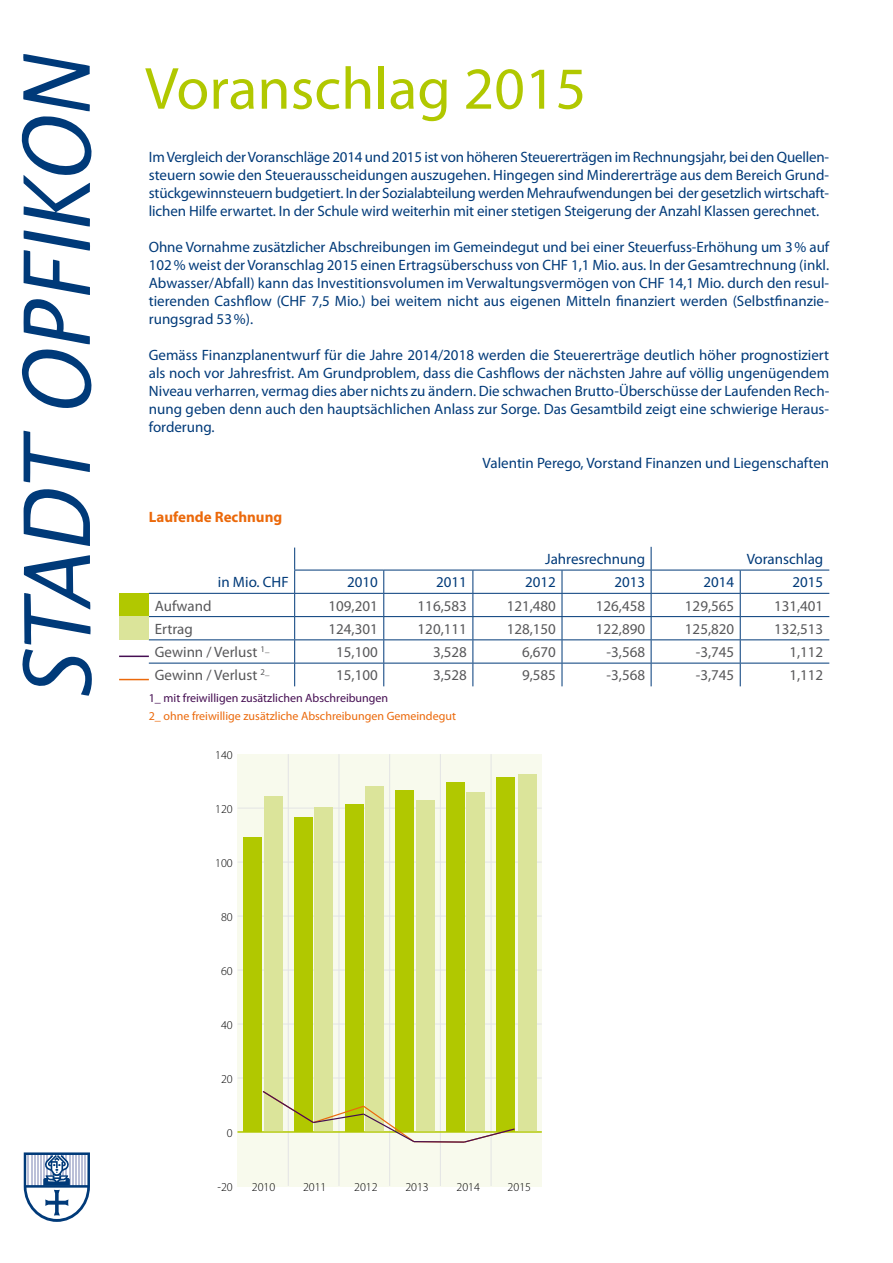
<style>
.page{position:relative;width:893px;height:1263px;background:#fff}
.page>*{position:absolute;margin:0;border:0;box-sizing:border-box;transform-origin:0 0}
.t1{font:59.85px "Myriad Pro";color:#b1c800}
.t2{font:15px/18px "Myriad Pro";color:#003a79;text-align:justify}
.t3{font:15px "Myriad Pro";color:#58585a}
.t4{font:700 15px "Myriad Pro";color:#eb690b}
.t5{font:12px "Myriad Pro";color:#eb690b}
.t6{font:300 12px "Myriad Pro";color:#000}
.t7{font:12px "Myriad Pro";color:#450e52}
</style>
<div class="page">
<svg style="left:21px;top:54px;width:71px;height:354px"></svg>
<svg style="left:23px;top:431px;width:67px;height:115px"></svg>
<svg style="left:22px;top:555px;width:70px;height:141px"></svg>
<svg style="left:24px;top:1152px;width:66px;height:70px"></svg>
<svg style="left:149px;top:594px;width:680px;height:92px"></svg>
<hr style="left:294px;top:570px;width:90px;height:1px;background:#003a79">
<hr style="left:384px;top:570px;width:89px;height:1px;background:#003a79">
<hr style="left:473px;top:570px;width:89px;height:1px;background:#003a79">
<hr style="left:562px;top:570px;width:89px;height:1px;background:#003a79">
<hr style="left:651px;top:570px;width:89px;height:1px;background:#003a79">
<hr style="left:740px;top:570px;width:89px;height:1px;background:#003a79">
<hr style="left:149px;top:593px;width:146px;height:1px;background:#003a79">
<hr style="left:295px;top:593px;width:89px;height:1px;background:#003a79">
<hr style="left:384px;top:593px;width:89px;height:1px;background:#003a79">
<hr style="left:473px;top:593px;width:89px;height:1px;background:#003a79">
<hr style="left:562px;top:593px;width:89px;height:1px;background:#003a79">
<hr style="left:651px;top:593px;width:89px;height:1px;background:#003a79">
<hr style="left:740px;top:593px;width:89px;height:1px;background:#003a79">
<hr style="left:149px;top:616px;width:146px;height:1px;background:#003a79">
<hr style="left:295px;top:616px;width:89px;height:1px;background:#003a79">
<hr style="left:384px;top:616px;width:89px;height:1px;background:#003a79">
<hr style="left:473px;top:616px;width:89px;height:1px;background:#003a79">
<hr style="left:562px;top:616px;width:89px;height:1px;background:#003a79">
<hr style="left:651px;top:616px;width:89px;height:1px;background:#003a79">
<hr style="left:740px;top:616px;width:89px;height:1px;background:#003a79">
<hr style="left:149px;top:639px;width:146px;height:1px;background:#003a79">
<hr style="left:295px;top:639px;width:89px;height:1px;background:#003a79">
<hr style="left:384px;top:639px;width:89px;height:1px;background:#003a79">
<hr style="left:473px;top:639px;width:89px;height:1px;background:#003a79">
<hr style="left:562px;top:639px;width:89px;height:1px;background:#003a79">
<hr style="left:651px;top:639px;width:89px;height:1px;background:#003a79">
<hr style="left:740px;top:639px;width:89px;height:1px;background:#003a79">
<hr style="left:149px;top:663px;width:146px;height:1px;background:#003a79">
<hr style="left:295px;top:663px;width:89px;height:1px;background:#003a79">
<svg style="left:294px;top:548px;width:1px;height:138px"></svg>
<hr style="left:384px;top:663px;width:89px;height:1px;background:#003a79">
<svg style="left:383px;top:570px;width:1px;height:116px"></svg>
<hr style="left:473px;top:663px;width:89px;height:1px;background:#003a79">
<svg style="left:472px;top:570px;width:1px;height:116px"></svg>
<hr style="left:562px;top:663px;width:89px;height:1px;background:#003a79">
<svg style="left:562px;top:570px;width:1px;height:116px"></svg>
<hr style="left:651px;top:663px;width:89px;height:1px;background:#003a79">
<svg style="left:651px;top:547px;width:1px;height:139px"></svg>
<hr style="left:740px;top:663px;width:89px;height:1px;background:#003a79">
<svg style="left:740px;top:570px;width:1px;height:116px"></svg>
<div style="left:238px;top:754px;width:304px;height:433px;background:#f8faed"></div>
<hr style="left:288px;top:754px;width:1px;height:432px;background:#e3e4e4">
<hr style="left:339px;top:754px;width:1px;height:432px;background:#e3e4e4">
<hr style="left:389px;top:754px;width:1px;height:432px;background:#e3e4e4">
<hr style="left:440px;top:754px;width:1px;height:432px;background:#e3e4e4">
<hr style="left:491px;top:754px;width:1px;height:432px;background:#e3e4e4">
<hr style="left:238px;top:1078px;width:304px;height:1px;background:#e3e4e4">
<hr style="left:238px;top:1024px;width:304px;height:1px;background:#e3e4e4">
<hr style="left:238px;top:970px;width:304px;height:1px;background:#e3e4e4">
<hr style="left:238px;top:916px;width:304px;height:1px;background:#e3e4e4">
<hr style="left:238px;top:862px;width:304px;height:1px;background:#e3e4e4">
<hr style="left:238px;top:808px;width:304px;height:1px;background:#e3e4e4">
<div style="left:264px;top:796px;width:18px;height:336px;background:#dbe49a"></div>
<div style="left:315px;top:808px;width:18px;height:324px;background:#dbe49a"></div>
<div style="left:365px;top:786px;width:19px;height:346px;background:#dbe49a"></div>
<div style="left:416px;top:800px;width:18px;height:332px;background:#dbe49a"></div>
<div style="left:467px;top:792px;width:18px;height:340px;background:#dbe49a"></div>
<div style="left:518px;top:774px;width:18px;height:358px;background:#dbe49a"></div>
<div style="left:244px;top:837px;width:18px;height:295px;background:#b1c800"></div>
<div style="left:294px;top:817px;width:19px;height:315px;background:#b1c800"></div>
<div style="left:345px;top:804px;width:18px;height:328px;background:#b1c800"></div>
<div style="left:396px;top:791px;width:18px;height:341px;background:#b1c800"></div>
<div style="left:446px;top:782px;width:19px;height:350px;background:#b1c800"></div>
<div style="left:496px;top:777px;width:19px;height:355px;background:#b1c800"></div>
<hr style="left:238px;top:1132px;width:304px;height:1px;background:#b1c800">
<svg style="left:261px;top:1090px;width:255px;height:53px"></svg>
<div style="left:119px;top:593px;width:30px;height:24px;background:#b1c800"></div>
<div style="left:119px;top:617px;width:30px;height:23px;background:#dbe49a"></div>
<hr style="left:119px;top:679px;width:30px;height:1px;background:#eb690b">
<hr style="left:119px;top:655px;width:30px;height:2px;background:#450e52">
<h1 class="t1" style="left:145px;top:52px;width:443px">Voranschlag 2015</h1>
<p class="t2" style="left:149px;top:148px;width:682px">Im Vergleich der Voranschläge 2014 und 2015 ist von höheren Steuererträgen im Rechnungsjahr, bei den Quellen&shy;steuern sowie den Steuerausscheidungen auszugehen. Hingegen sind Mindererträge aus dem Bereich Grund&shy;stückgewinnsteuern budgetiert. In der Sozialabteilung werden Mehraufwendungen bei der gesetzlich wirtschaft&shy;lichen Hilfe erwartet. In der Schule wird weiterhin mit einer stetigen Steigerung der Anzahl Klassen gerechnet.</p>
<p class="t2" style="left:149px;top:238px;width:682px">Ohne Vornahme zusätzlicher Abschreibungen im Gemeindegut und bei einer Steuerfuss-Erhöhung um 3% auf 102% weist der Voranschlag 2015 einen Ertragsüberschuss von CHF 1,1 Mio. aus. In der Gesamtrechnung (inkl.<br>Abwasser/Abfall) kann das Investitionsvolumen im Verwaltungsvermögen von CHF 14,1 Mio. durch den resul&shy;tierenden Cashflow (CHF 7,5 Mio.) bei weitem nicht aus eigenen Mitteln finanziert werden (Selbstfinanzie&shy;rungsgrad 53%).</p>
<p class="t2" style="left:149px;top:346px;width:682px">Gemäss Finanzplanentwurf für die Jahre 2014/2018 werden die Steuererträge deutlich höher prognostiziert als noch vor Jahresfrist. Am Grundproblem, dass die Cashflows der nächsten Jahre auf völlig ungenügendem Niveau verharren, vermag dies aber nichts zu ändern. Die schwachen Brutto-Überschüsse der Laufenden Rech&shy;nung geben denn auch den hauptsächlichen Anlass zur Sorge. Das Gesamtbild zeigt eine schwierige Heraus&shy;forderung.</p>
<p class="t2" style="left:483px;top:454px;width:348px">Valentin Perego, Vorstand Finanzen und Liegenschaften</p>
<p class="t4" style="left:149px;top:507px;width:135px">Laufende Rechnung</p>
<p class="t2" style="left:545px;top:550px;width:101px">Jahresrechnung</p>
<p class="t2" style="left:747px;top:550px;width:78px">Voranschlag</p>
<p class="t2" style="left:218px;top:573px;width:72px">in Mio. CHF</p>
<p class="t2" style="left:347px;top:573px;width:32px">2010</p>
<p class="t2" style="left:436px;top:573px;width:32px">2011</p>
<p class="t2" style="left:525px;top:573px;width:32px">2012</p>
<p class="t2" style="left:614px;top:573px;width:32px">2013</p>
<p class="t2" style="left:703px;top:573px;width:32px">2014</p>
<p class="t2" style="left:792px;top:573px;width:32px">2015</p>
<p class="t3" style="left:155px;top:596px;width:58px">Aufwand</p>
<p class="t3" style="left:328px;top:596px;width:51px">109,201</p>
<p class="t3" style="left:418px;top:596px;width:51px">116,583</p>
<p class="t3" style="left:507px;top:596px;width:51px">121,480</p>
<p class="t3" style="left:596px;top:596px;width:51px">126,458</p>
<p class="t3" style="left:685px;top:596px;width:51px">129,565</p>
<p class="t3" style="left:774px;top:596px;width:51px">131,401</p>
<p class="t3" style="left:155px;top:620px;width:40px">Ertrag</p>
<p class="t3" style="left:328px;top:620px;width:51px">124,301</p>
<p class="t3" style="left:418px;top:620px;width:51px">120,111</p>
<p class="t3" style="left:507px;top:620px;width:51px">128,150</p>
<p class="t3" style="left:596px;top:620px;width:51px">122,890</p>
<p class="t3" style="left:685px;top:620px;width:51px">125,820</p>
<p class="t3" style="left:774px;top:620px;width:51px">132,513</p>
<p class="t3" style="left:155px;top:643px;width:116px">Gewinn / Verlust <sup>1_</sup></p>
<p class="t3" style="left:336px;top:643px;width:43px">15,100</p>
<p class="t3" style="left:433px;top:643px;width:35px">3,528</p>
<p class="t3" style="left:522px;top:643px;width:35px">6,670</p>
<p class="t3" style="left:607px;top:643px;width:40px">-3,568</p>
<p class="t3" style="left:696px;top:643px;width:40px">-3,745</p>
<p class="t3" style="left:789px;top:643px;width:35px">1,112</p>
<p class="t3" style="left:155px;top:666px;width:116px">Gewinn / Verlust <sup>2_</sup></p>
<p class="t3" style="left:336px;top:666px;width:43px">15,100</p>
<p class="t3" style="left:433px;top:666px;width:35px">3,528</p>
<p class="t3" style="left:522px;top:666px;width:35px">9,585</p>
<p class="t3" style="left:607px;top:666px;width:40px">-3,568</p>
<p class="t3" style="left:696px;top:666px;width:40px">-3,745</p>
<p class="t3" style="left:789px;top:666px;width:35px">1,112</p>
<p class="t7" style="left:149px;top:691px;width:241px">1_ mit freiwilligen zusätzlichen Abschreibungen</p>
<p class="t5" style="left:149px;top:709px;width:309px">2_ ohne freiwillige zusätzliche Abschreibungen Gemeindegut</p>
<p class="t6" style="left:215px;top:748px;width:19px">140</p>
<p class="t6" style="left:215px;top:802px;width:19px">120</p>
<p class="t6" style="left:215px;top:856px;width:19px">100</p>
<p class="t6" style="left:221px;top:910px;width:13px">80</p>
<p class="t6" style="left:221px;top:964px;width:13px">60</p>
<p class="t6" style="left:221px;top:1018px;width:13px">40</p>
<p class="t6" style="left:221px;top:1072px;width:13px">20</p>
<p class="t6" style="left:227px;top:1126px;width:7px">0</p>
<p class="t6" style="left:217px;top:1180px;width:17px">-20</p>
<p class="t6" style="left:252px;top:1180px;width:25px">2010</p>
<p class="t6" style="left:303px;top:1180px;width:25px">2011</p>
<p class="t6" style="left:354px;top:1180px;width:25px">2012</p>
<p class="t6" style="left:405px;top:1180px;width:25px">2013</p>
<p class="t6" style="left:456px;top:1180px;width:25px">2014</p>
<p class="t6" style="left:508px;top:1180px;width:25px">2015</p>
</div>
